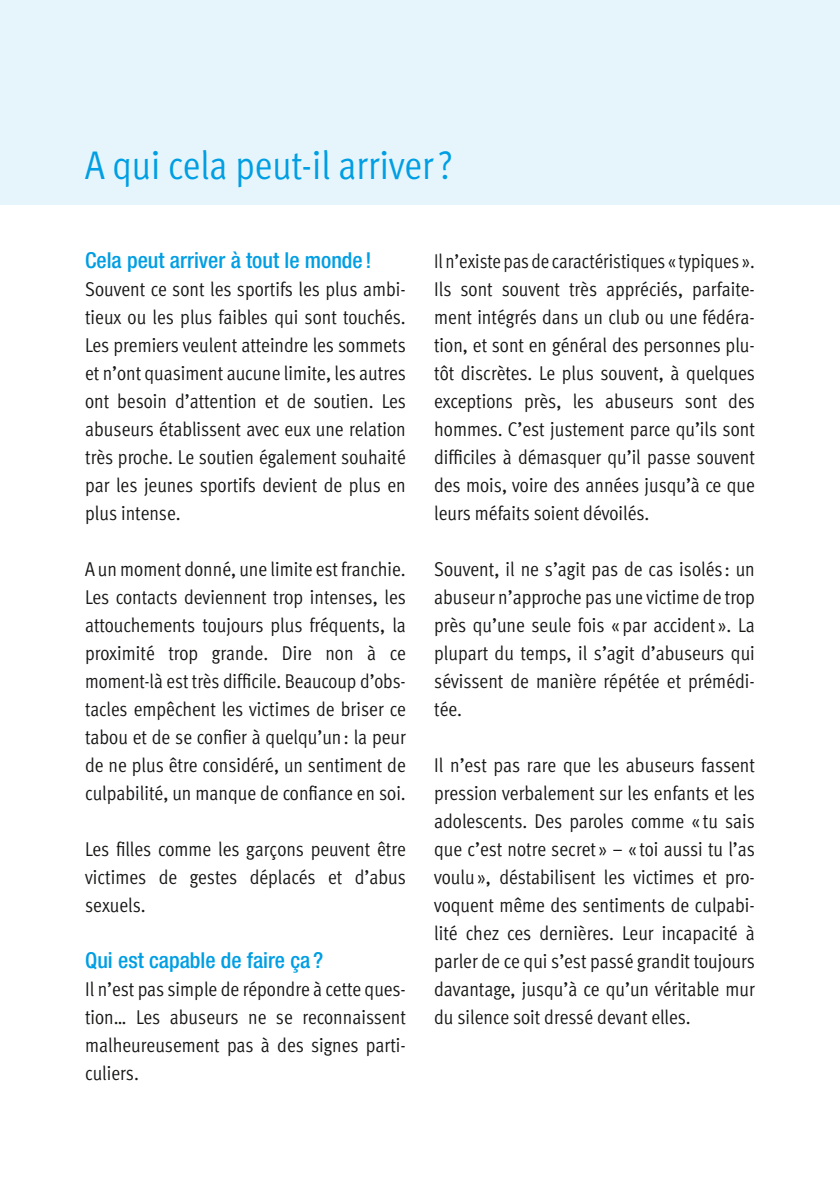
<style>
.page{position:relative;width:840px;height:1191px;background:#fff}
.page>*{position:absolute;margin:0;border:0;box-sizing:border-box;transform-origin:0 0}
.t1{font:40px "Meta Cond Normal LF";color:#009ee3}
.t2{font:500 condensed 22px "Helvetica Neue LT Std";color:#009ee3}
.t3{font:20px/28px "Meta Cond Normal LF";color:#181716;text-align:justify}
.t4{font:20px/28px "Meta Cond Normal LF";color:#181716;text-align:justify;scale:.96 1}
</style>
<div class="page">
<div style="left:0;top:0;width:839px;height:204px;background:#e6f5fc"></div>
<hr style="left:0;top:0;width:1px;height:204px;background:#009ee3">
<h1 class="t1" style="left:85px;top:142px;width:369px">A qui cela peut-il arriver?</h1>
<p class="t2" style="left:85px;top:247px;width:288px">Cela peut arriver à tout le monde !</p>
<p class="t3" style="left:85px;top:275px;width:322px">Souvent ce sont les sportifs les plus ambi&shy;tieux ou les plus faibles qui sont touchés.<br>Les premiers veulent atteindre les sommets et n’ont quasiment aucune limite, les autres ont besoin d’attention et de soutien. Les abuseurs établissent avec eux une relation très proche. Le soutien également souhaité par les jeunes sportifs devient de plus en plus intense.</p>
<p class="t3" style="left:85px;top:555px;width:322px">A un moment donné, une limite est franchie.<br>Les contacts deviennent trop intenses, les attouchements toujours plus fréquents, la proximité trop grande. Dire non à ce moment-là est très difficile. Beaucoup d’obs&shy;tacles empêchent les victimes de briser ce tabou et de se confier à quelqu’un : la peur de ne plus être considéré, un sentiment de culpabilité, un manque de confiance en soi.</p>
<p class="t3" style="left:85px;top:835px;width:322px">Les filles comme les garçons peuvent être victimes de gestes déplacés et d’abus sexuels.</p>
<p class="t2" style="left:85px;top:947px;width:239px">Qui est capable de faire ça ?</p>
<p class="t3" style="left:85px;top:975px;width:322px">Il n’est pas simple de répondre à cette ques&shy;tion… Les abuseurs ne se reconnaissent malheureusement pas à des signes parti&shy;culiers.</p>
<p class="t4" style="left:434px;top:247px;width:335px">Il n’existe pas de caractéristiques « typiques ».<br>Ils sont souvent très appréciés, parfaite&shy;ment intégrés dans un club ou une fédéra&shy;tion, et sont en général des personnes plu&shy;tôt discrètes. Le plus souvent, à quelques exceptions près, les abuseurs sont des hommes. C’est justement parce qu’ils sont difficiles à démasquer qu’il passe souvent des mois, voire des années jusqu’à ce que leurs méfaits soient dévoilés.</p>
<p class="t3" style="left:434px;top:555px;width:322px">Souvent, il ne s’agit pas de cas isolés : un abuseur n’approche pas une victime de trop près qu’une seule fois « par accident ». La plupart du temps, il s’agit d’abuseurs qui sévissent de manière répétée et prémédi&shy;tée.</p>
<p class="t3" style="left:434px;top:751px;width:322px">Il n’est pas rare que les abuseurs fassent pression verbalement sur les enfants et les adolescents. Des paroles comme « tu sais que c’est notre secret » – « toi aussi tu l’as voulu », déstabilisent les victimes et pro&shy;voquent même des sentiments de culpabi&shy;lité chez ces dernières. Leur incapacité à parler de ce qui s’est passé grandit toujours davantage, jusqu’à ce qu’un véritable mur du silence soit dressé devant elles.</p>
</div>
